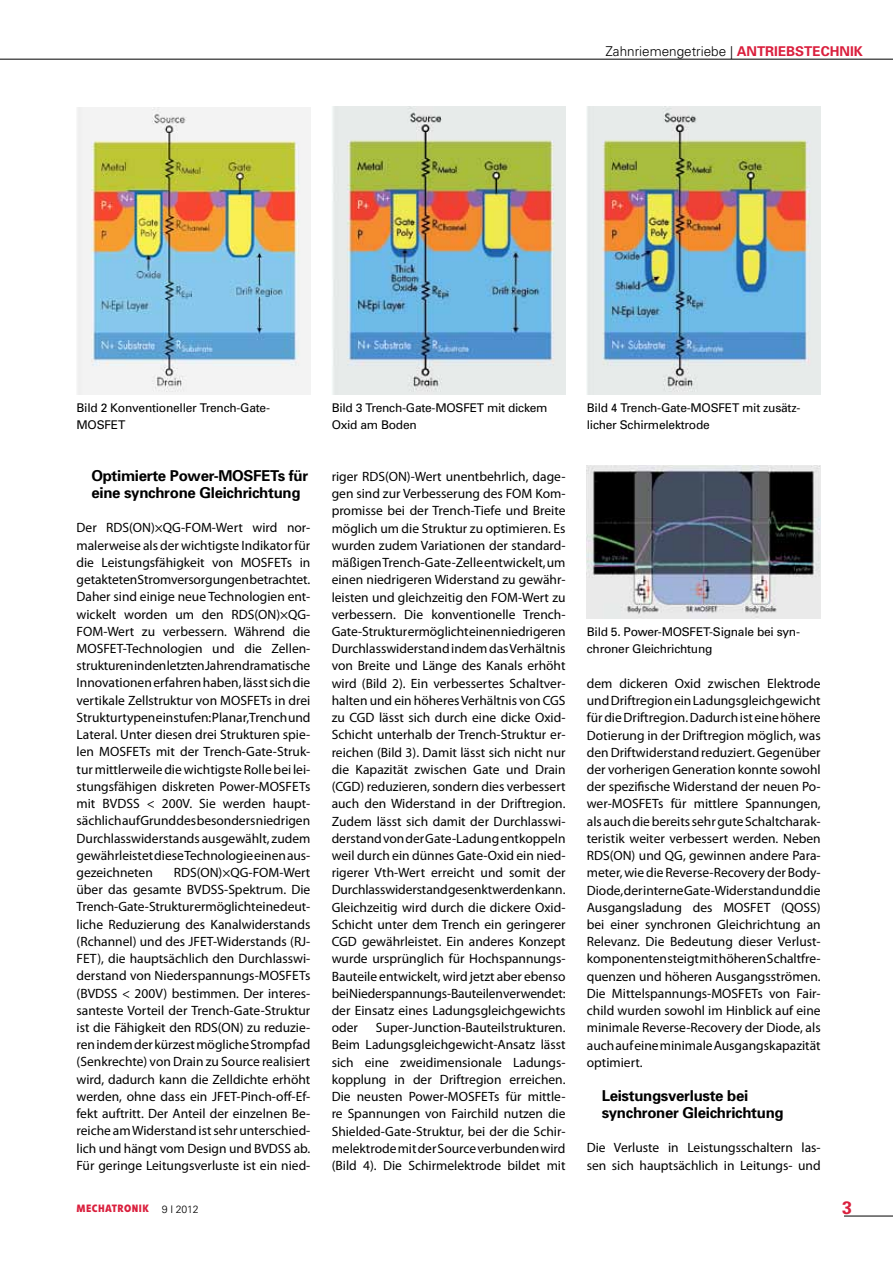
<style>
.page{position:relative;width:893px;height:1263px;background:#fff}
.page>*{position:absolute;margin:0;border:0;box-sizing:border-box;transform-origin:0 0}
.t1{font:700 18px "Univers";color:#da1f3d}
.t2{font:700 15px/17.2px "Univers";letter-spacing:-.02em;color:#000}
.t3{font:13.5px/17.2px "Myriad Pro";color:#000;text-align:justify}
.t4{font:300 13.5px "Univers";color:#000}
.t5{font:12px/17.2px "Univers";letter-spacing:-.02em;color:#000}
.t6{font:700 10.5px "Evo BQ";letter-spacing:.045em;color:#da1f3d}
.s1{font-size:17.85px}
.s2{font-weight:700;color:#da1f3d}
.s3{font-family:"Univers";font-weight:300;color:#000}
.s4{font-family:"Univers";font-weight:400;color:#000}
</style>
<div class="page">
<hr style="left:0;top:59px;width:893px;height:1px;background:#000">
<hr style="left:844px;top:1216px;width:49px;height:1px;background:#000">
<img style="left:77px;top:107px;width:233px;height:288px">
<img style="left:332px;top:106px;width:234px;height:289px">
<img style="left:587px;top:106px;width:234px;height:289px">
<img style="left:587px;top:466px;width:234px;height:152px">
<p class="t4" style="left:605px;top:43px;width:259px">Zahnriemengetriebe <span class="s1">|</span> <span class="s2">Antriebstechnik</span></p>
<p class="t5" style="left:77px;top:399px;width:195px">Bild 2 Konventioneller Trench-Gate-<br>MOSFET</p>
<p class="t5" style="left:332px;top:399px;width:217px">Bild 3 Trench-Gate-MOSFET mit dickem<br>Oxid am Boden</p>
<p class="t5" style="left:587px;top:399px;width:215px">Bild 4 Trench-Gate-MOSFET mit zusätz&shy;licher Schirmelektrode</p>
<p class="t2" style="left:91px;top:466px;width:218px">Optimierte Power-MOSFETs für eine synchrone Gleichrichtung</p>
<p class="t3" style="left:77px;top:519px;width:236px">Der RDS(ON)×QG-FOM-Wert wird nor&shy;malerweise als der wichtigste Indikator für die Leistungsfähigkeit von MOSFETs in getakteten Stromversorgungen betrachtet.<br>Daher sind einige neue Technologien ent&shy;wickelt worden um den RDS(ON)×QG-FOM-Wert zu verbessern. Während die MOSFET-Technologien und die Zellen&shy;strukturen in den letzten Jahren dramatische Innovationen erfahren haben, lässt sich die vertikale Zellstruktur von MOSFETs in drei Strukturtypen einstufen: Planar, Trench und Lateral. Unter diesen drei Strukturen spie&shy;len MOSFETs mit der Trench-Gate-Struk&shy;tur mittlerweile die wichtigste Rolle bei lei&shy;stungsfähigen diskreten Power-MOSFETs mit BVDSS &lt; 200V. Sie werden haupt&shy;sächlich auf Grund des besonders niedrigen Durchlasswiderstands ausgewählt, zudem gewährleistet diese Technologie einen aus&shy;gezeichneten</p>
<p class="t3" style="left:77px;top:864px;width:235px;text-indent:97px">RDS(ON)×QG-FOM-Wert über das gesamte BVDSS-Spektrum. Die Trench-Gate-Struktur ermöglicht eine deut&shy;liche Reduzierung des Kanalwiderstands (Rchannel) und des JFET-Widerstands (RJ-FET), die hauptsächlich den Durchlasswi&shy;derstand von Niederspannungs-MOSFETs (BVDSS &lt; 200V) bestimmen. Der interes&shy;santeste Vorteil der Trench-Gate-Struktur ist die Fähigkeit den RDS(ON) zu reduzie&shy;ren indem der kürzest mögliche Strompfad (Senkrechte) von Drain zu Source realisiert wird, dadurch kann die Zelldichte erhöht werden, ohne dass ein JFET-Pinch-off-Ef&shy;fekt auftritt. Der Anteil der einzelnen Be&shy;reiche am Widerstand ist sehr unterschied&shy;lich und hängt vom Design und BVDSS ab.<br>Für geringe Leitungsverluste ist ein nied-</p>
<p class="t3" style="left:332px;top:468px;width:235px">riger RDS(ON)-Wert unentbehrlich, dage&shy;gen sind zur Verbesserung des FOM Kom&shy;promisse bei der Trench-Tiefe und Breite möglich um die Struktur zu optimieren. Es wurden zudem Variationen der standard&shy;mäßigen Trench-Gate-Zelle entwickelt, um einen niedrigeren Widerstand zu gewähr&shy;leisten und gleichzeitig den FOM-Wert zu verbessern. Die konventionelle Trench-Gate-Struktur ermöglicht einen niedrigeren Durchlasswiderstand indem das Verhältnis von Breite und Länge des Kanals erhöht wird (Bild 2). Ein verbessertes Schaltver&shy;halten und ein höheres Verhältnis von CGS zu CGD lässt sich durch eine dicke Oxid-Schicht unterhalb der Trench-Struktur er&shy;reichen (Bild 3). Damit lässt sich nicht nur die Kapazität zwischen Gate und Drain (CGD) reduzieren, sondern dies verbessert auch den Widerstand in der Driftregion.<br>Zudem lässt sich damit der Durchlasswi&shy;derstand von der Gate-Ladung entkoppeln weil durch ein dünnes Gate-Oxid ein nied&shy;rigerer Vth-Wert erreicht und somit der Durchlasswiderstand gesenkt werden kann.<br>Gleichzeitig wird durch die dickere Oxid-Schicht unter dem Trench ein geringerer CGD gewährleistet. Ein anderes Konzept wurde ursprünglich für Hochspannungs-Bauteile entwickelt, wird jetzt aber ebenso bei Niederspannungs-Bauteilen verwendet: der Einsatz eines Ladungsgleichgewichts oder</p>
<p class="t3" style="left:332px;top:1019px;width:235px;text-indent:44px">Super-Junction-Bauteilstrukturen.<br>Beim Ladungsgleichgewicht-Ansatz lässt sich eine zweidimensionale Ladungs&shy;kopplung in der Driftregion erreichen.<br>Die neusten Power-MOSFETs für mittle&shy;re Spannungen von Fairchild nutzen die Shielded-Gate-Struktur, bei der die Schir&shy;melektrode mit der Source verbunden wird (Bild 4). Die Schirmelektrode bildet mit</p>
<p class="t5" style="left:587px;top:623px;width:215px">Bild 5. Power-MOSFET-Signale bei syn&shy;chroner Gleichrichtung</p>
<p class="t3" style="left:587px;top:674px;width:235px">dem dickeren Oxid zwischen Elektrode und Driftregion ein Ladungsgleichgewicht für die Driftregion. Dadurch ist eine höhere Dotierung in der Driftregion möglich, was den Driftwiderstand reduziert. Gegenüber der vorherigen Generation konnte sowohl der spezifische Widerstand der neuen Po&shy;wer-MOSFETs für mittlere Spannungen, als auch die bereits sehr gute Schaltcharak&shy;teristik weiter verbessert werden. Neben RDS(ON) und QG, gewinnen andere Para&shy;meter, wie die Reverse-Recovery der Body-Diode, der interne Gate-Widerstand und die Ausgangsladung des MOSFET (QOSS) bei einer synchronen Gleichrichtung an Relevanz. Die Bedeutung dieser Verlust&shy;komponenten steigt mit höheren Schaltfre&shy;quenzen und höheren Ausgangsströmen.<br>Die Mittelspannungs-MOSFETs von Fair&shy;child wurden sowohl im Hinblick auf eine minimale Reverse-Recovery der Diode, als auch auf eine minimale Ausgangskapazität optimiert.</p>
<p class="t2" style="left:602px;top:1086px;width:183px">Leistungsverluste bei synchroner Gleichrichtung</p>
<p class="t3" style="left:587px;top:1139px;width:235px">Die Verluste in Leistungsschaltern las&shy;sen sich hauptsächlich in Leitungs- und</p>
<p class="t6" style="left:77px;top:1202px;width:124px">MECHATRONIK <span class="s3">9</span> <span class="s4">|</span> <span class="s3">2012</span></p>
<h1 class="t1" style="left:842px;top:1196px;width:12px">3</h1>
</div>
